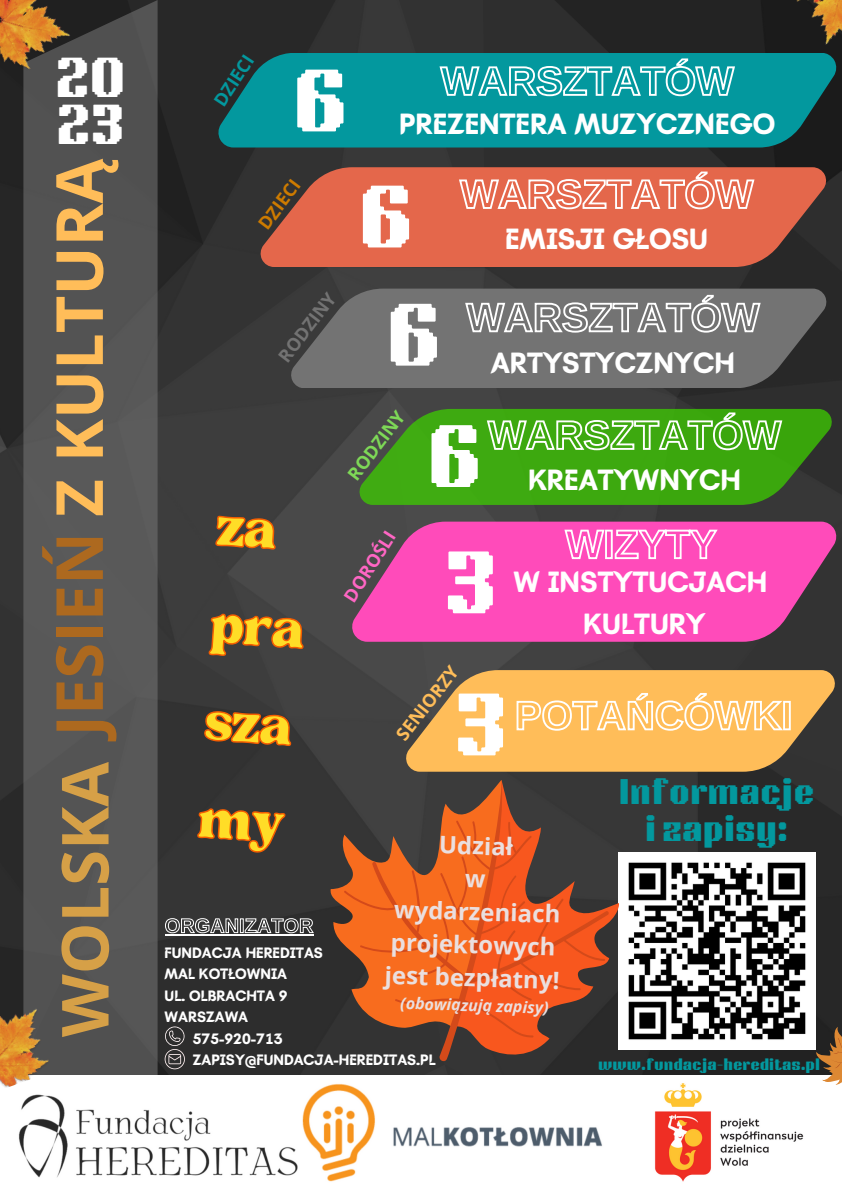
<style>
.page{position:relative;width:842px;height:1191px;background:#fff}
.page>*{position:absolute;margin:0;border:0;box-sizing:border-box;transform-origin:0 0}
.t1{font:66px "NT Brick Sans";color:#fff}
.t2{font:700 65px "Open Sans";color:#ffbd59}
.t3{font:700 65px "Open Sans";color:#d6a047}
.t4{font:42px "NT Brick Sans";color:#fff}
.t5{font:700 30px "Batangas";color:#fff}
.t6{font:26.6px "NT Brick Sans";color:#03989e}
.t7{font:700 24px "Open Sans";color:#eadfdf}
.t8{font:700 18px "Open Sans";color:#ffbd59}
.t9{font:700 18px "Open Sans";color:#737373}
.t10{font:700 18px "Open Sans";color:#ff66c4}
.t11{font:700 18px "Open Sans";color:#7ed957}
.t12{font:700 18px "Open Sans";color:#cd7b00}
.t13{font:700 18px "Open Sans";color:#03989e}
.t14{font:italic 700 16px "Open Sans";color:#eadfdf}
.t15{font:700 15.4px "Batangas";color:#fff}
.t16{font:12px "NT Brick Sans";color:#03989e}
.s1{color:#ad691f}
</style>
<div class="page">
<img style="left:0;top:0;width:842px;height:1074px">
<svg style="left:290px;top:288px;width:537px;height:100px;fill:#737373"></svg>
<div style="left:23px;top:0;width:135px;height:1074px;background:#565656"></div>
<svg style="left:351px;top:521px;width:486px;height:120px;fill:#ff4bba"></svg>
<svg style="left:218px;top:53px;width:619px;height:94px;fill:#03989e"></svg>
<svg style="left:438px;top:57px;width:298px;height:42px"></svg>
<svg style="left:359px;top:409px;width:474px;height:96px;fill:#3da911"></svg>
<img style="left:0;top:0;width:101px;height:106px">
<svg style="left:260px;top:167px;width:567px;height:100px;fill:#e4674b"></svg>
<svg style="left:405px;top:670px;width:431px;height:101px;fill:#ffbd59"></svg>
<img style="left:635px;top:851px;width:180px;height:198px">
<svg style="left:165px;top:1026px;width:20px;height:43px"></svg>
<hr style="left:165px;top:934px;width:148px;height:1px;background:#fff">
<svg style="left:165px;top:917px;width:150px;height:17px"></svg>
<svg style="left:426px;top:768px;width:209px;height:297px"></svg>
<div style="left:317px;top:779px;width:17px;height:259px;background:#333"></div>
<svg style="left:334px;top:770px;width:290px;height:302px"></svg>
<img style="left:18px;top:1074px;width:791px;height:108px">
<img style="left:0;top:989px;width:86px;height:107px">
<svg style="left:464px;top:294px;width:298px;height:42px"></svg>
<svg style="left:458px;top:171px;width:298px;height:41px"></svg>
<svg style="left:486px;top:411px;width:298px;height:42px"></svg>
<svg style="left:563px;top:525px;width:156px;height:37px"></svg>
<svg style="left:516px;top:692px;width:276px;height:42px"></svg>
<svg style="left:809px;top:1017px;width:33px;height:68px"></svg>
<img style="left:758px;top:0;width:84px;height:74px">
<svg style="left:465px;top:873px;width:20px;height:14px"></svg>
<svg style="left:214px;top:514px;width:64px;height:37px"></svg>
<svg style="left:207px;top:611px;width:99px;height:51px"></svg>
<svg style="left:203px;top:709px;width:91px;height:38px"></svg>
<svg style="left:195px;top:806px;width:92px;height:49px"></svg>
<p class="t4" style="left:55px;top:46px;width:72px">20</p>
<p class="t4" style="left:56px;top:92px;width:70px">23</p>
<p class="t2" style="left:33px;top:736px;width:579px;rotate:-90deg"><span class="s1">JESIEŃ</span> Z KULTURĄ</p>
<p class="t3" style="left:39px;top:1036px;width:276px;rotate:-90deg">WOLSKA</p>
<p class="t13" style="left:208px;top:98px;width:59px;rotate:-57deg">DZIECI</p>
<p class="t1" style="left:293px;top:51px;width:56px">6</p>
<p class="t12" style="left:252px;top:219px;width:59px;rotate:-53deg">DZIECI</p>
<p class="t9" style="left:272px;top:352px;width:83px;rotate:-53deg">RODZINY</p>
<p class="t5" style="left:399px;top:106px;width:377px">PREZENTERA MUZYCZNEGO</p>
<p class="t1" style="left:358px;top:167px;width:56px">6</p>
<p class="t1" style="left:386px;top:285px;width:56px">6</p>
<p class="t5" style="left:505px;top:221px;width:205px">EMISJI GŁOSU</p>
<p class="t5" style="left:491px;top:344px;width:246px">ARTYSTYCZNYCH</p>
<p class="t11" style="left:342px;top:470px;width:83px;rotate:-53deg">RODZINY</p>
<p class="t1" style="left:427px;top:406px;width:56px">6</p>
<p class="t5" style="left:528px;top:462px;width:214px">KREATYWNYCH</p>
<p class="t10" style="left:337px;top:593px;width:81px;rotate:-57deg">DOROŚLI</p>
<p class="t1" style="left:444px;top:532px;width:55px">3</p>
<p class="t5" style="left:513px;top:563px;width:255px">W INSTYTUCJACH</p>
<p class="t5" style="left:583px;top:605px;width:124px">KULTURY</p>
<p class="t8" style="left:390px;top:730px;width:90px;rotate:-52deg">SENIORZY</p>
<p class="t1" style="left:454px;top:674px;width:55px">3</p>
<p class="t7" style="left:440px;top:827px;width:76px;rotate:2deg">Udział</p>
<p class="t7" style="left:395px;top:891px;width:168px;rotate:2deg">wydarzeniach</p>
<p class="t7" style="left:391px;top:924px;width:166px;rotate:2deg">projektowych</p>
<p class="t7" style="left:385px;top:957px;width:176px;rotate:2deg">jest bezpłatny!</p>
<p class="t14" style="left:401px;top:991px;width:150px;rotate:2deg">(obowiązują zapisy)</p>
<p class="t15" style="left:165px;top:943px;width:160px">FUNDACJA HEREDITAS</p>
<p class="t15" style="left:165px;top:964px;width:124px">MAL KOTŁOWNIA</p>
<p class="t15" style="left:165px;top:986px;width:125px">UL. OLBRACHTA 9</p>
<p class="t15" style="left:165px;top:1007px;width:85px">WARSZAWA</p>
<p class="t15" style="left:193px;top:1029px;width:91px">575-920-713</p>
<p class="t15" style="left:193px;top:1050px;width:244px">ZAPISY@FUNDACJA-HEREDITAS.PL</p>
<p class="t6" style="left:619px;top:771px;width:197px">Informacje</p>
<p class="t6" style="left:645px;top:808px;width:144px">i zapisy:</p>
<p class="t16" style="left:598px;top:1054px;width:223px">www.fundacja-hereditas.pl</p>
</div>
